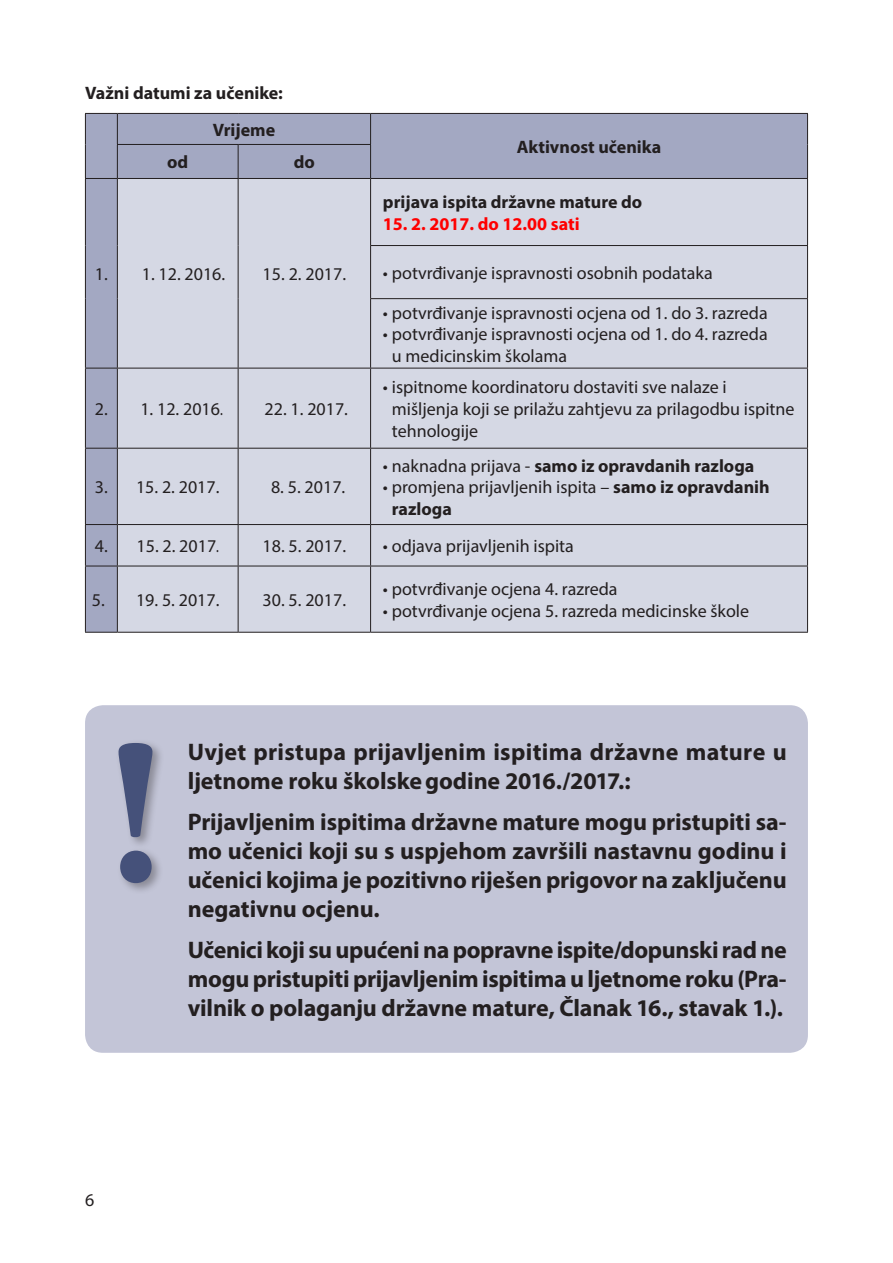
<style>
.page{position:relative;width:893px;height:1263px;background:#fff}
.page>*{position:absolute;margin:0;border:0;box-sizing:border-box;transform-origin:0 0}
.t1{font:700 207px "Minion Pro";color:#45517a}
.t2{font:700 24px/28.8px "Myriad Pro";letter-spacing:-.005em;color:#231f20;text-align:justify}
.t3{font:18px/21.6px "Myriad Pro";color:#231f20}
.t4{font:700 18px/37.2px "Myriad Pro";color:#231f20}
.t5{font:700 18px "Myriad Pro";color:#f00}
.s1{font-weight:400}
.s2{font-weight:700}
</style>
<div class="page">
<div style="left:85px;top:705px;width:723px;height:348px;background:#c3c5d7;border-radius:18px"></div>
<div style="left:86px;top:114px;width:721px;height:518px;background:#a3a8c2"></div>
<div style="left:118px;top:179px;width:689px;height:453px;background:#d5d8e4"></div>
<hr style="left:85px;top:113px;width:32px;height:1px;background:#231f20">
<hr style="left:85px;top:114px;width:1px;height:30px;background:#231f20">
<hr style="left:85px;top:144px;width:1px;height:34px;background:#231f20">
<hr style="left:117px;top:113px;width:121px;height:1px;background:#231f20">
<hr style="left:117px;top:114px;width:1px;height:30px;background:#231f20">
<hr style="left:238px;top:113px;width:133px;height:1px;background:#231f20">
<hr style="left:371px;top:113px;width:437px;height:1px;background:#231f20">
<hr style="left:370px;top:114px;width:1px;height:30px;background:#231f20">
<hr style="left:807px;top:114px;width:1px;height:30px;background:#231f20">
<hr style="left:807px;top:144px;width:1px;height:34px;background:#231f20">
<hr style="left:117px;top:144px;width:121px;height:1px;background:#231f20">
<hr style="left:117px;top:145px;width:1px;height:33px;background:#231f20">
<hr style="left:238px;top:144px;width:133px;height:1px;background:#231f20">
<hr style="left:238px;top:145px;width:1px;height:33px;background:#231f20">
<hr style="left:370px;top:145px;width:1px;height:33px;background:#231f20">
<hr style="left:85px;top:178px;width:32px;height:1px;background:#231f20">
<hr style="left:85px;top:179px;width:1px;height:67px;background:#231f20">
<hr style="left:117px;top:178px;width:121px;height:1px;background:#231f20">
<hr style="left:117px;top:179px;width:1px;height:67px;background:#231f20">
<hr style="left:238px;top:178px;width:133px;height:1px;background:#231f20">
<hr style="left:238px;top:179px;width:1px;height:67px;background:#231f20">
<hr style="left:85px;top:246px;width:1px;height:53px;background:#231f20">
<hr style="left:117px;top:246px;width:1px;height:53px;background:#231f20">
<hr style="left:238px;top:246px;width:1px;height:53px;background:#231f20">
<hr style="left:85px;top:299px;width:1px;height:69px;background:#231f20">
<hr style="left:117px;top:299px;width:1px;height:69px;background:#231f20">
<hr style="left:238px;top:299px;width:1px;height:69px;background:#231f20">
<hr style="left:371px;top:178px;width:437px;height:1px;background:#231f20">
<hr style="left:370px;top:179px;width:1px;height:66px;background:#231f20">
<hr style="left:807px;top:179px;width:1px;height:66px;background:#231f20">
<hr style="left:370px;top:245px;width:438px;height:1px;background:#231f20">
<hr style="left:370px;top:246px;width:1px;height:52px;background:#231f20">
<hr style="left:807px;top:246px;width:1px;height:52px;background:#231f20">
<hr style="left:370px;top:298px;width:438px;height:1px;background:#231f20">
<hr style="left:370px;top:299px;width:1px;height:69px;background:#231f20">
<hr style="left:807px;top:299px;width:1px;height:69px;background:#231f20">
<hr style="left:85px;top:368px;width:32px;height:1px;background:#231f20">
<hr style="left:85px;top:368px;width:1px;height:80px;background:#231f20">
<hr style="left:117px;top:368px;width:121px;height:1px;background:#231f20">
<hr style="left:117px;top:368px;width:1px;height:80px;background:#231f20">
<hr style="left:238px;top:368px;width:133px;height:1px;background:#231f20">
<hr style="left:238px;top:368px;width:1px;height:80px;background:#231f20">
<hr style="left:371px;top:368px;width:437px;height:1px;background:#231f20">
<hr style="left:370px;top:368px;width:1px;height:80px;background:#231f20">
<hr style="left:807px;top:368px;width:1px;height:80px;background:#231f20">
<hr style="left:85px;top:448px;width:32px;height:1px;background:#231f20">
<hr style="left:85px;top:449px;width:1px;height:75px;background:#231f20">
<hr style="left:117px;top:448px;width:121px;height:1px;background:#231f20">
<hr style="left:117px;top:449px;width:1px;height:75px;background:#231f20">
<hr style="left:238px;top:448px;width:133px;height:1px;background:#231f20">
<hr style="left:238px;top:449px;width:1px;height:75px;background:#231f20">
<hr style="left:371px;top:448px;width:437px;height:1px;background:#231f20">
<hr style="left:370px;top:449px;width:1px;height:75px;background:#231f20">
<hr style="left:807px;top:449px;width:1px;height:75px;background:#231f20">
<hr style="left:85px;top:524px;width:32px;height:1px;background:#231f20">
<hr style="left:85px;top:525px;width:1px;height:41px;background:#231f20">
<hr style="left:117px;top:524px;width:121px;height:1px;background:#231f20">
<hr style="left:117px;top:525px;width:1px;height:41px;background:#231f20">
<hr style="left:238px;top:524px;width:133px;height:1px;background:#231f20">
<hr style="left:238px;top:525px;width:1px;height:41px;background:#231f20">
<hr style="left:371px;top:524px;width:437px;height:1px;background:#231f20">
<hr style="left:370px;top:525px;width:1px;height:41px;background:#231f20">
<hr style="left:807px;top:525px;width:1px;height:41px;background:#231f20">
<hr style="left:85px;top:566px;width:32px;height:1px;background:#231f20">
<hr style="left:85px;top:566px;width:1px;height:66px;background:#231f20">
<hr style="left:117px;top:566px;width:121px;height:1px;background:#231f20">
<hr style="left:117px;top:566px;width:1px;height:66px;background:#231f20">
<hr style="left:238px;top:566px;width:133px;height:1px;background:#231f20">
<hr style="left:238px;top:566px;width:1px;height:66px;background:#231f20">
<hr style="left:371px;top:566px;width:437px;height:1px;background:#231f20">
<hr style="left:370px;top:566px;width:1px;height:66px;background:#231f20">
<hr style="left:807px;top:566px;width:1px;height:66px;background:#231f20">
<hr style="left:85px;top:632px;width:32px;height:1px;background:#231f20">
<hr style="left:117px;top:632px;width:121px;height:1px;background:#231f20">
<hr style="left:238px;top:632px;width:133px;height:1px;background:#231f20">
<hr style="left:371px;top:632px;width:437px;height:1px;background:#231f20">
<div style="left:115px;top:739px;width:50px;height:157px;background:#231f20;opacity:.35"></div>
<p class="t4" style="left:213px;top:73px;width:72px;text-indent:-128px">Važni datumi za učenike:<br>Vrijeme</p>
<p class="t4" style="left:167px;top:143px;width:23px">od</p>
<p class="t4" style="left:294px;top:143px;width:23px">do</p>
<p class="t3" style="left:95px;top:263px;width:132px">1. 1. 12. 2016.</p>
<p class="t3" style="left:263px;top:263px;width:85px">15. 2. 2017.</p>
<p class="t3" style="left:95px;top:398px;width:129px">2. 1. 12. 2016.</p>
<p class="t3" style="left:265px;top:398px;width:85px">22. 1. 2017.</p>
<p class="t3" style="left:95px;top:476px;width:126px">3. 15. 2. 2017.</p>
<p class="t3" style="left:271px;top:476px;width:76px">8. 5. 2017.</p>
<p class="t4" style="left:517px;top:127px;width:146px">Aktivnost učenika</p>
<p class="t4" style="left:383px;top:183px;width:261px">prijava ispita državne mature do</p>
<p class="t5" style="left:383px;top:212px;width:198px">15. 2. 2017. do 12.00 sati</p>
<p class="t3" style="left:383px;top:262px;width:331px">• potvrđivanje ispravnosti osobnih podataka</p>
<p class="t3" style="left:383px;top:301px;width:386px">• potvrđivanje ispravnosti ocjena od 1. do 3. razreda</p>
<p class="t3" style="left:392px;top:323px;width:377px;text-indent:-9px">• potvrđivanje ispravnosti ocjena od 1. do 4. razreda u medicinskim školama</p>
<p class="t3" style="left:392px;top:376px;width:404px;text-indent:-9px">• ispitnome koordinatoru dostaviti sve nalaze i mišljenja koji se prilažu zahtjevu za prilagodbu ispitne tehnologije</p>
<p class="t4" style="left:383px;top:446px;width:373px"><span class="s1">• naknadna prijava -</span> samo iz opravdanih razloga</p>
<p class="t3" style="left:392px;top:476px;width:379px;text-indent:-9px">• promjena prijavljenih ispita – <span class="s2">samo iz opravdanih razloga</span></p>
<p class="t3" style="left:95px;top:535px;width:126px">4. 15. 2. 2017.</p>
<p class="t3" style="left:263px;top:535px;width:85px">18. 5. 2017.</p>
<p class="t3" style="left:383px;top:535px;width:192px">• odjava prijavljenih ispita</p>
<p class="t3" style="left:92px;top:589px;width:129px">5. 19. 5. 2017.</p>
<p class="t3" style="left:263px;top:589px;width:85px">30. 5. 2017.</p>
<p class="t3" style="left:383px;top:578px;width:236px">• potvrđivanje ocjena 4. razreda</p>
<p class="t3" style="left:383px;top:599px;width:368px">• potvrđivanje ocjena 5. razreda medicinske škole</p>
<h1 class="t1" style="left:106px;top:691px;width:60px">!</h1>
<h2 class="t2" style="left:188px;top:737px;width:600px">Uvjet pristupa prijavljenim ispitima državne mature u ljetnome roku školskegodine 2016./2017.:</h2>
<h2 class="t2" style="left:188px;top:807px;width:601px">Prijavljenim ispitima državne mature mogu pristupiti sa&shy;mo učenici koji su s uspjehom završili nastavnu godinu i učenici kojima je pozitivno riješen prigovor na zaključenu negativnu ocjenu.</h2>
<h2 class="t2" style="left:188px;top:935px;width:601px">Učenici koji su upućeni na popravne ispite/dopunski rad ne mogu pristupiti prijavljenim ispitima u ljetnome roku (Pra&shy;vilnik o polaganju državne mature, Članak 16., stavak 1.).</h2>
<p class="t3" style="left:85px;top:1189px;width:11px">6</p>
</div>
